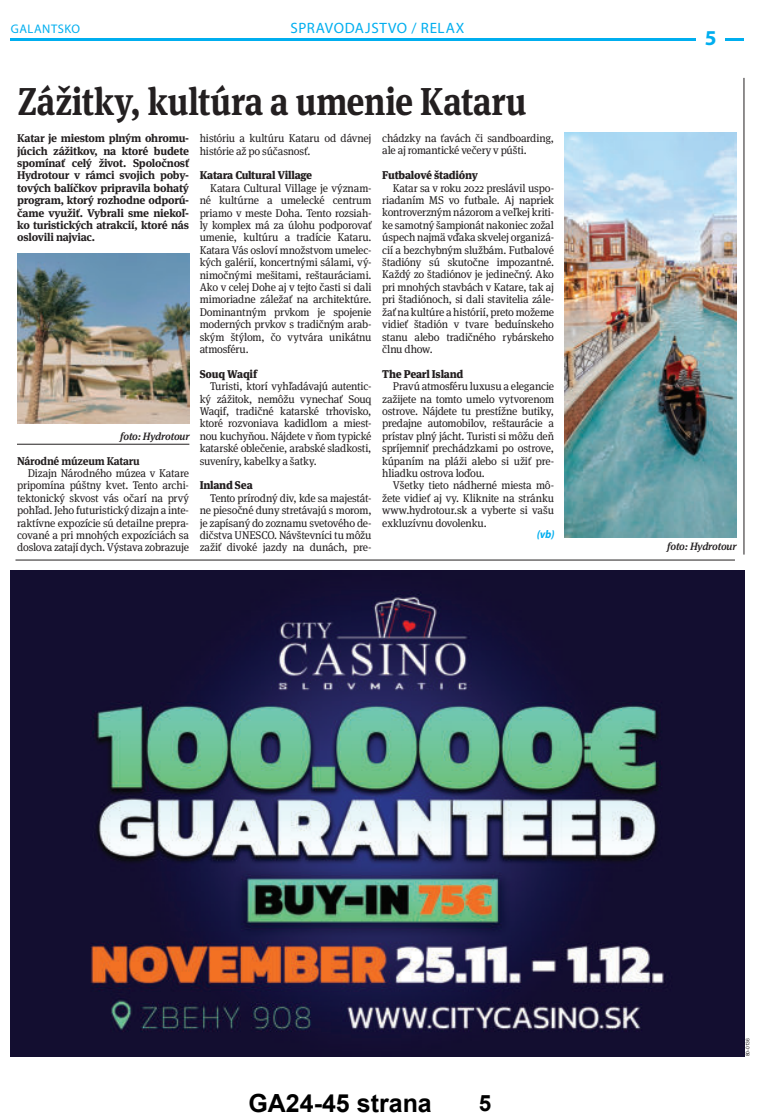
<style>
.page{position:relative;width:762px;height:1113px;background:#fff}
.page>*{position:absolute;margin:0;border:0;box-sizing:border-box;transform-origin:0 0}
.t1{font:700 38.75px "Meta Serif Pro";letter-spacing:-.005em;color:#231f20;scale:.88 1}
.t2{font:700 25px "Arial";color:#000}
.t3{font:700 22.5px "Arial";color:#000}
.t4{font:700 21.25px "Myriad Pro";color:#00aeef}
.t5{font:15px "Myriad Pro";letter-spacing:.04em;color:#00aeef}
.t6{font:12.5px "Myriad Pro";letter-spacing:.04em;color:#00aeef}
.t7{font:11.25px/12.4px "Meta Serif Pro";letter-spacing:-.015em;color:#231f20;text-align:justify}
.t8{font:700 11.25px/12.4px "Meta Serif Pro";letter-spacing:-.02em;color:#231f20;text-align:justify}
.t9{font:900 11.25px "Meta Serif Pro";letter-spacing:-.02em;color:#231f20}
.t10{font:italic 700 11.25px "Myriad Pro";color:#00aeef;scale:.9 1}
.t11{font:italic 500 10.62px "Meta Serif Pro";letter-spacing:-.02em;color:#231f20}
.t12{font:5px "Arial";color:#231f20}
</style>
<div class="page">
<hr style="left:11px;top:38px;width:733px;height:3px;background:#00aeef">
<div style="left:696px;top:29px;width:29px;height:18px;background:#fff"></div>
<hr style="left:15px;top:560px;width:720px;height:1px;background:#231f20">
<hr style="left:743px;top:78px;width:1px;height:476px;background:#231f20">
<img style="left:565px;top:132px;width:171px;height:405px">
<hr style="left:17px;top:444px;width:172px;height:1px;background:#231f20">
<img style="left:17px;top:253px;width:172px;height:170px">
<img style="left:11px;top:570px;width:733px;height:486px">
<p class="t6" style="left:11px;top:22px;width:71px">GALANTSKO</p>
<h3 class="t5" style="left:290px;top:20px;width:175px">SPRAVODAJSTVO / RELAX</h3>
<h1 class="t1" style="left:18px;top:85px;width:580px">Zážitky, kultúra a umenie Kataru</h1>
<p class="t8" style="left:17px;top:133px;width:173px">Katar je miestom plným ohromu&shy;júcich zážitkov, na ktoré budete spomínať celý život. Spoločnosť Hydrotour v rámci svojich poby&shy;tových balíčkov pripravila bohatý program, ktorý rozhodne odporú&shy;čame využiť. Vybrali sme niekoľ&shy;ko turistických atrakcií, ktoré nás oslovili najviac.</p>
<p class="t7" style="left:382px;top:133px;width:173px">chádzky na ťavách či sandboarding, ale aj romantické večery v púšti.</p>
<p class="t9" style="left:382px;top:170px;width:97px">Futbalové štadióny</p>
<p class="t7" style="left:382px;top:182px;width:173px;text-indent:11px">Katar sa v roku 2022 preslávil uspo&shy;riadaním MS vo futbale. Aj napriek kontroverzným názorom a veľkej kriti&shy;ke samotný šampionát nakoniec zožal úspech najmä vďaka skvelej organizá&shy;cií a bezchybným službám. Futbalové štadióny sú skutočne impozantné.<br>Každý zo štadiónov je jedinečný. Ako pri mnohých stavbách v Katare, tak aj pri štadiónoch, si dali stavitelia zále&shy;žať na kultúre a histórií, preto možeme vidieť štadión v tvare beduínskeho stanu alebo tradičného rybárskeho člnu dhow.</p>
<p class="t9" style="left:382px;top:369px;width:83px">The Pearl Island</p>
<p class="t7" style="left:382px;top:381px;width:173px;text-indent:11px">Pravú atmosféru luxusu a elegancie zažijete na tomto umelo vytvorenom ostrove. Nájdete tu prestížne butiky, predajne automobilov, reštaurácie a prístav plný jácht. Turisti si môžu deň spríjemniť prechádzkami po ostrove, kúpaním na pláži alebo si užiť pre&shy;hliadku ostrova loďou.</p>
<p class="t7" style="left:382px;top:480px;width:173px;text-indent:11px">Všetky tieto nádherné miesta mô&shy;žete vidieť aj vy. Kliknite na stránku www.hydrotour.sk a vyberte si vašu exkluzívnu dovolenku.</p>
<p class="t10" style="left:536px;top:530px;width:23px">(vb)</p>
<p class="t7" style="left:200px;top:133px;width:173px">históriu a kultúru Kataru od dávnej histórie až po súčasnosť.</p>
<p class="t9" style="left:200px;top:170px;width:114px">Katara Cultural Village</p>
<p class="t7" style="left:200px;top:182px;width:173px;text-indent:11px">Katara Cultural Village je význam&shy;né kultúrne a umelecké centrum priamo v meste Doha. Tento rozsiah&shy;ly komplex má za úlohu podporovať umenie, kultúru a tradície Kataru.<br>Katara Vás osloví množstvom umelec&shy;kých galérií, koncertnými sálami, vý&shy;nimočnými mešitami, reštauráciami.<br>Ako v celej Dohe aj v tejto časti si dali mimoriadne záležať na architektúre.<br>Dominantným prvkom je spojenie moderných prvkov s tradičným arab&shy;ským štýlom, čo vytvára unikátnu atmosféru.</p>
<p class="t9" style="left:200px;top:369px;width:59px">Souq Waqif</p>
<p class="t7" style="left:200px;top:381px;width:173px;text-indent:11px">Turisti, ktorí vyhľadávajú autentic&shy;ký zážitok, nemôžu vynechať Souq Waqif, tradičné katarské trhovisko, ktoré rozvoniava kadidlom a miest&shy;nou kuchyňou. Nájdete v ňom typické katarské oblečenie, arabské sladkosti, suveníry, kabelky a šatky.</p>
<p class="t9" style="left:200px;top:480px;width:55px">Inland Sea</p>
<p class="t7" style="left:200px;top:492px;width:173px;text-indent:11px">Tento prírodný div, kde sa majestát&shy;ne piesočné duny stretávajú s morom, je zapísaný do zoznamu svetového de&shy;dičstva UNESCO. Návštevníci tu môžu zažiť divoké jazdy na dunách, pre-</p>
<p class="t11" style="left:120px;top:433px;width:71px">foto: Hydrotour</p>
<p class="t8" style="left:17px;top:455px;width:124px">Národné múzeum Kataru</p>
<p class="t7" style="left:17px;top:468px;width:173px;text-indent:11px">Dizajn Národného múzea v Katare pripomína púštny kvet. Tento archi&shy;tektonický skvost vás očarí na prvý pohľad. Jeho futuristický dizajn a inte&shy;raktívne expozície sú detailne prepra&shy;cované a pri mnohých expozíciách sa doslova zatají dych. Výstava zobrazuje</p>
<h3 class="t4" style="left:705px;top:25px;width:13px">5</h3>
<p class="t11" style="left:667px;top:542px;width:71px">foto: Hydrotour</p>
<h2 class="t2" style="left:248px;top:1088px;width:185px">GA24-45 strana</h2>
<h3 class="t3" style="left:479px;top:1090px;width:14px">5</h3>
<p class="t12" style="left:745px;top:1056px;width:20px;rotate:-90deg">80-0136</p>
</div>
